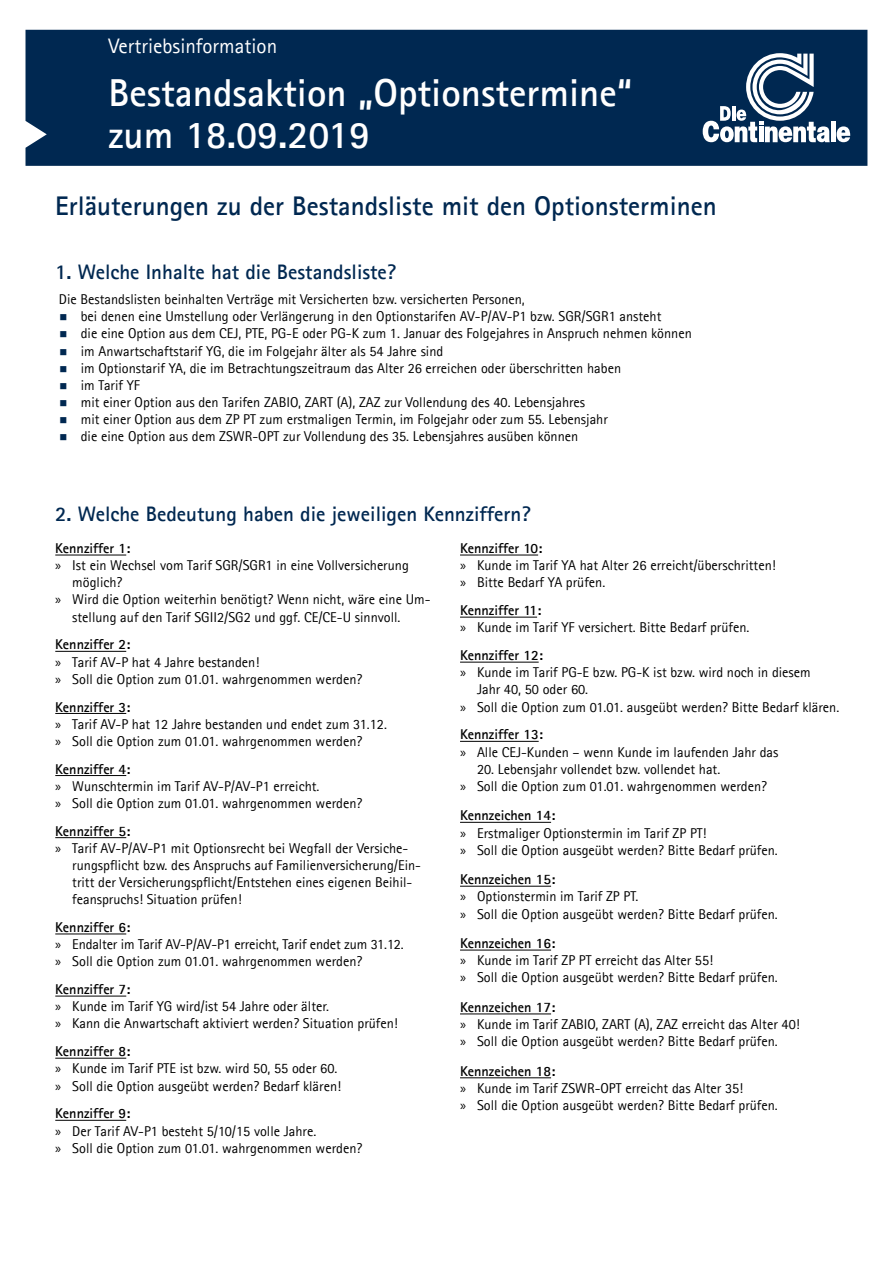
<style>
.page{position:relative;width:893px;height:1263px;background:#fff}
.page>*{position:absolute;margin:0;border:0;box-sizing:border-box;transform-origin:0 0}
.t1{font:700 39px/42px "Agfa Rotis Sans Serif";color:#fff}
.t2{font:700 27px "Agfa Rotis Sans Serif";color:#002851}
.t3{font:700 21px "Agfa Rotis Sans Serif";color:#002851}
.t4{font:21px "Agfa Rotis Sans Serif";color:#fff}
.t5{font:14.25px/17.1px "Agfa Rotis Sans Serif";color:#000}
.t6{font:700 14.25px "Agfa Rotis Sans Serif";color:#000}
.s1{font-family:"Myriad Pro"}
.s2{font-weight:700}
</style>
<div class="page">
<hr style="left:55px;top:555px;width:71px;height:1px;background:#000">
<hr style="left:55px;top:651px;width:71px;height:1px;background:#000">
<hr style="left:55px;top:713px;width:71px;height:1px;background:#000">
<hr style="left:55px;top:775px;width:71px;height:1px;background:#000">
<hr style="left:55px;top:837px;width:71px;height:1px;background:#000">
<hr style="left:55px;top:934px;width:71px;height:1px;background:#000">
<hr style="left:55px;top:996px;width:71px;height:1px;background:#000">
<hr style="left:55px;top:1058px;width:71px;height:1px;background:#000">
<hr style="left:55px;top:1120px;width:71px;height:1px;background:#000">
<hr style="left:460px;top:555px;width:78px;height:1px;background:#000">
<hr style="left:460px;top:617px;width:77px;height:1px;background:#000">
<hr style="left:460px;top:662px;width:79px;height:1px;background:#000">
<hr style="left:460px;top:741px;width:79px;height:1px;background:#000">
<hr style="left:460px;top:822px;width:91px;height:1px;background:#000">
<hr style="left:460px;top:886px;width:91px;height:1px;background:#000">
<hr style="left:460px;top:950px;width:91px;height:1px;background:#000">
<hr style="left:460px;top:1014px;width:91px;height:1px;background:#000">
<hr style="left:460px;top:1077px;width:91px;height:1px;background:#000">
<div style="left:26px;top:30px;width:841px;height:136px;background:#002851"></div>
<div style="left:831px;top:122px;width:5px;height:20px;background:#fff"></div>
<svg style="left:703px;top:53px;width:127px;height:89px"></svg>
<svg style="left:837px;top:126px;width:13px;height:16px"></svg>
<h3 class="t4" style="left:108px;top:33px;width:170px">Vertriebsinformation</h3>
<h1 class="t1" style="left:108px;top:71px;width:525px">Bestandsaktion „Optionstermine“ zum 18.09.2019</h1>
<h2 class="t2" style="left:55px;top:188px;width:663px">Erläuterungen zu der Bestandsliste mit den Optionsterminen</h2>
<h3 class="t3" style="left:55px;top:258px;width:342px">1. Welche Inhalte hat die Bestandsliste?</h3>
<p class="t5" style="left:81px;top:291px;width:612px;text-indent:-22px">Die Bestandslisten beinhalten Verträge mit Versicherten bzw. versicherten Personen,<br>bei denen eine Umstellung oder Verlängerung in den Optionstarifen AV-P/AV-P1 bzw. SGR/SGR1 ansteht<br>die eine Option aus dem CEJ, PTE, PG-E oder PG-K zum 1. Januar des Folgejahres in Anspruch nehmen können im Anwartschaftstarif YG, die im Folgejahr älter als 54 Jahre sind<br>im Optionstarif YA, die im Betrachtungszeitraum das Alter 26 erreichen oder überschritten haben<br>im Tarif YF<br>mit einer Option aus den Tarifen ZABIO, ZART (A), ZAZ zur Vollendung des 40. Lebensjahres<br>mit einer Option aus dem ZP PT zum erstmaligen Termin, im Folgejahr oder zum 55. Lebensjahr<br>die eine Option aus dem ZSWR-OPT zur Vollendung des 35. Lebensjahres ausüben können</p>
<h3 class="t3" style="left:55px;top:500px;width:477px">2. Welche Bedeutung haben die jeweiligen Kennziffern?</h3>
<p class="t6" style="left:55px;top:539px;width:77px">Kennziffer 1:</p>
<p class="t5" style="left:55px;top:557px;width:355px"><span class="s1">»</span> Ist ein Wechsel vom Tarif SGR/SGR1 in eine Vollversicherung</p>
<p class="t5" style="left:72px;top:574px;width:52px">möglich?</p>
<p class="t5" style="left:55px;top:591px;width:377px"><span class="s1">»</span> Wird die Option weiterhin benötigt? Wenn nicht, wäre eine Um-</p>
<p class="t5" style="left:72px;top:608px;width:330px">stellung auf den Tarif SGII2/SG2 und ggf. CE/CE-U sinnvoll.</p>
<p class="t5" style="left:55px;top:636px;width:308px"><span class="s2">Kennziffer 2:<br></span><span class="s1">»</span> Tarif AV-P hat 4 Jahre bestanden!<br><span class="s1">»</span> Soll die Option zum 01.01. wahrgenommen werden?</p>
<p class="t5" style="left:55px;top:698px;width:333px"><span class="s2">Kennziffer 3:<br></span><span class="s1">»</span> Tarif AV-P hat 12 Jahre bestanden und endet zum 31.12. <span class="s1">»</span> Soll die Option zum 01.01. wahrgenommen werden?</p>
<p class="t5" style="left:55px;top:760px;width:308px"><span class="s2">Kennziffer 4:<br></span><span class="s1">»</span> Wunschtermin im Tarif AV-P/AV-P1 erreicht.<br><span class="s1">»</span> Soll die Option zum 01.01. wahrgenommen werden?</p>
<p class="t6" style="left:55px;top:822px;width:77px">Kennziffer 5:</p>
<p class="t5" style="left:55px;top:839px;width:355px"><span class="s1">»</span> Tarif AV-P/AV-P1 mit Optionsrecht bei Wegfall der Versiche-</p>
<p class="t5" style="left:72px;top:856px;width:350px">rungspflicht bzw. des Anspruchs auf Familienversicherung/Ein-</p>
<p class="t5" style="left:72px;top:873px;width:342px">tritt der Versicherungspflicht/Entstehen eines eigenen Beihil-</p>
<p class="t5" style="left:72px;top:890px;width:171px">feanspruchs! Situation prüfen!</p>
<p class="t5" style="left:55px;top:918px;width:350px"><span class="s2">Kennziffer 6:<br></span><span class="s1">»</span> Endalter im Tarif AV-P/AV-P1 erreicht, Tarif endet zum 31.12. <span class="s1">»</span> Soll die Option zum 01.01. wahrgenommen werden?</p>
<p class="t5" style="left:55px;top:980px;width:344px"><span class="s2">Kennziffer 7:<br></span><span class="s1">»</span> Kunde im Tarif YG wird/ist 54 Jahre oder älter.<br><span class="s1">»</span> Kann die Anwartschaft aktiviert werden? Situation prüfen!</p>
<p class="t5" style="left:55px;top:1043px;width:287px"><span class="s2">Kennziffer 8:<br></span><span class="s1">»</span> Kunde im Tarif PTE ist bzw. wird 50, 55 oder 60. <span class="s1">»</span> Soll die Option ausgeübt werden? Bedarf klären!</p>
<p class="t5" style="left:55px;top:1105px;width:308px"><span class="s2">Kennziffer 9:<br></span><span class="s1">»</span> Der Tarif AV-P1 besteht 5/10/15 volle Jahre.<br><span class="s1">»</span> Soll die Option zum 01.01. wahrgenommen werden?</p>
<p class="t5" style="left:460px;top:539px;width:317px"><span class="s2">Kennziffer 10:<br></span><span class="s1">»</span> Kunde im Tarif YA hat Alter 26 erreicht/überschritten! <span class="s1">»</span> Bitte Bedarf YA prüfen.</p>
<p class="t5" style="left:460px;top:602px;width:291px"><span class="s2">Kennziffer 11:<br></span><span class="s1">»</span> Kunde im Tarif YF versichert. Bitte Bedarf prüfen.</p>
<p class="t6" style="left:460px;top:646px;width:84px">Kennziffer 12:</p>
<p class="t5" style="left:460px;top:664px;width:352px"><span class="s1">»</span> Kunde im Tarif PG-E bzw. PG-K ist bzw. wird noch in diesem</p>
<p class="t5" style="left:477px;top:681px;width:113px">Jahr 40, 50 oder 60.</p>
<p class="t5" style="left:460px;top:698px;width:381px"><span class="s1">»</span> Soll die Option zum 01.01. ausgeübt werden? Bitte Bedarf klären.</p>
<p class="t5" style="left:460px;top:726px;width:320px"><span class="s2">Kennziffer 13:<br></span><span class="s1">»</span> Alle CEJ-Kunden – wenn Kunde im laufenden Jahr das</p>
<p class="t5" style="left:460px;top:760px;width:308px;text-indent:17px">20. Lebensjahr vollendet bzw. vollendet hat.<br><span class="s1">»</span> Soll die Option zum 01.01. wahrgenommen werden?</p>
<p class="t5" style="left:460px;top:807px;width:319px"><span class="s2">Kennzeichen 14:<br></span><span class="s1">»</span> Erstmaliger Optionstermin im Tarif ZP PT!<br><span class="s1">»</span> Soll die Option ausgeübt werden? Bitte Bedarf prüfen.</p>
<p class="t5" style="left:460px;top:871px;width:319px"><span class="s2">Kennzeichen 15:<br></span><span class="s1">»</span> Optionstermin im Tarif ZP PT.<br><span class="s1">»</span> Soll die Option ausgeübt werden? Bitte Bedarf prüfen.</p>
<p class="t5" style="left:460px;top:934px;width:319px"><span class="s2">Kennzeichen 16:<br></span><span class="s1">»</span> Kunde im Tarif ZP PT erreicht das Alter 55!<br><span class="s1">»</span> Soll die Option ausgeübt werden? Bitte Bedarf prüfen.</p>
<p class="t5" style="left:460px;top:998px;width:341px"><span class="s2">Kennzeichen 17:<br></span><span class="s1">»</span> Kunde im Tarif ZABIO, ZART (A), ZAZ erreicht das Alter 40! <span class="s1">»</span> Soll die Option ausgeübt werden? Bitte Bedarf prüfen.</p>
<p class="t5" style="left:460px;top:1062px;width:319px"><span class="s2">Kennzeichen 18:<br></span><span class="s1">»</span> Kunde im Tarif ZSWR-OPT erreicht das Alter 35!<br><span class="s1">»</span> Soll die Option ausgeübt werden? Bitte Bedarf prüfen.</p>
</div>
